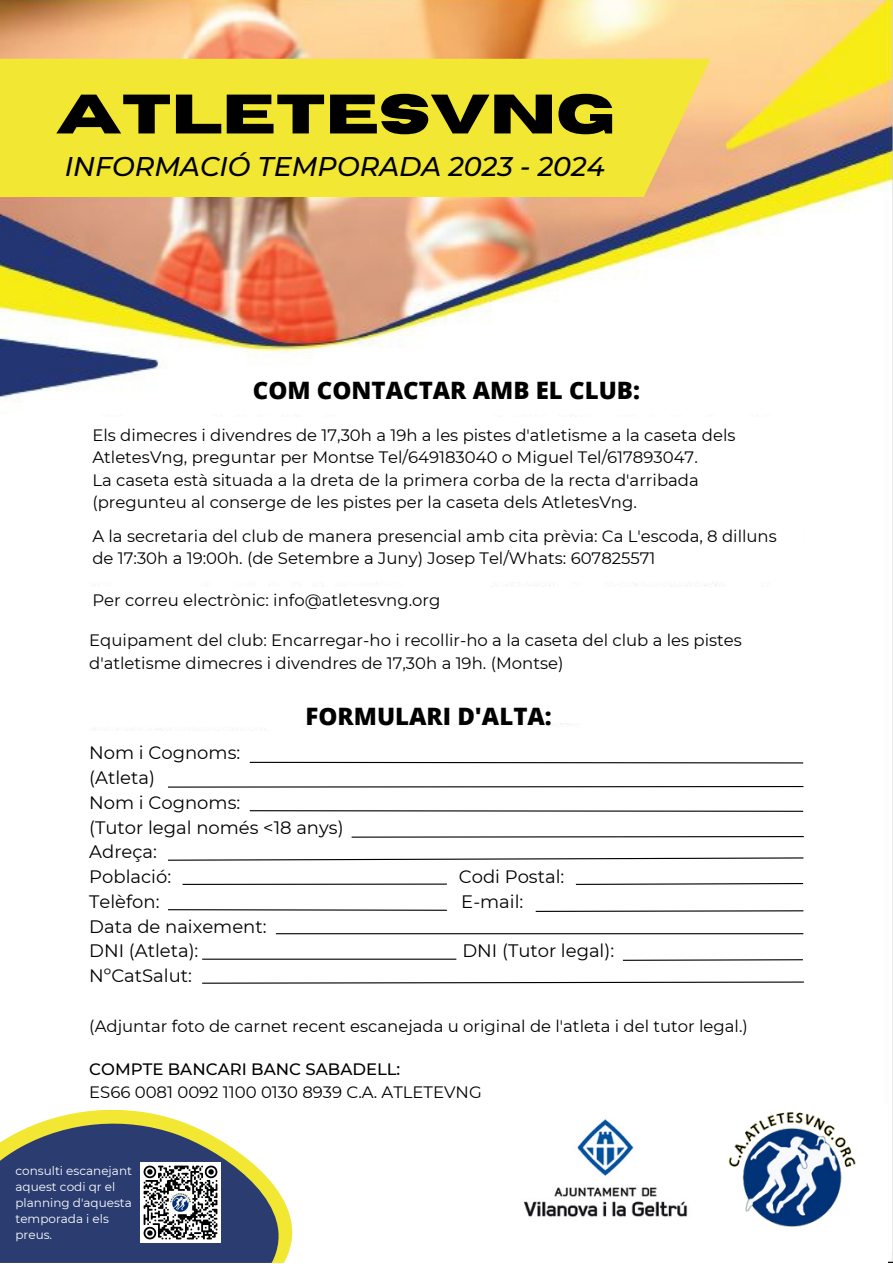
<style>
.page{position:relative;width:893px;height:1264px;background:#fff}
.page>*{position:absolute;margin:0;border:0;box-sizing:border-box;transform-origin:0 0}
.t1{font:700 55.5px "Horizon";color:#000}
.t2{font:italic 500 27px "Montserrat";color:#000}
.t3{font:800 24px "Open Sans";color:#000}
.t4{font:18px "Montserrat";color:#000}
.t5{font:16.5px/22.5px "Montserrat";color:#000}
.t6{font:500 16.5px "Montserrat";color:#000}
.t7{font:12px/16px "Montserrat";color:#fff}
</style>
<div class="page">
<img style="left:0;top:0;width:892px;height:1262px">
<div style="left:89px;top:418px;width:714px;height:161px;background:#fff"></div>
<div style="left:0;top:59px;width:710px;height:138px;background:#f2e733"></div>
<div style="left:89px;top:587px;width:714px;height:136px;background:#fff"></div>
<div style="left:218px;top:366px;width:511px;height:37px;background:#fff"></div>
<div style="left:65px;top:731px;width:742px;height:372px;background:#fff"></div>
<div style="left:0;top:1103px;width:887px;height:159px;background:#fff"></div>
<svg style="left:249px;top:761px;width:555px;height:3px"></svg>
<svg style="left:168px;top:786px;width:636px;height:2px"></svg>
<svg style="left:249px;top:810px;width:555px;height:2px"></svg>
<svg style="left:351px;top:836px;width:453px;height:2px"></svg>
<svg style="left:168px;top:857px;width:636px;height:4px"></svg>
<hr style="left:182px;top:883px;width:265px;height:2px;background:#000">
<svg style="left:575px;top:883px;width:229px;height:2px"></svg>
<svg style="left:168px;top:909px;width:279px;height:2px"></svg>
<svg style="left:535px;top:910px;width:269px;height:2px"></svg>
<hr style="left:276px;top:933px;width:527px;height:1px;background:#000">
<svg style="left:202px;top:981px;width:602px;height:3px"></svg>
<hr style="left:202px;top:958px;width:254px;height:1px;background:#000">
<svg style="left:622px;top:959px;width:181px;height:2px"></svg>
<svg style="left:0;top:1102px;width:293px;height:134px"></svg>
<svg style="left:0;top:1116px;width:292px;height:146px;background:#646f7d"></svg>
<img style="left:728px;top:1093px;width:131px;height:135px">
<img style="left:524px;top:1119px;width:164px;height:98px">
<img style="left:140px;top:1162px;width:80px;height:80px">
<p class="t1" style="left:56px;top:87px;width:561px">ATLETESVNG</p>
<p class="t2" style="left:65px;top:149px;width:541px">INFORMACIÓ TEMPORADA 2023 - 2024</p>
<p class="t3" style="left:253px;top:373px;width:388px">COM CONTACTAR AMB EL CLUB:</p>
<p class="t5" style="left:92px;top:423px;width:644px">Els dimecres i divendres de 17,30h a 19h a les pistes d'atletisme a la caseta dels<br>AtletesVng, preguntar per Montse Tel/649183040 o Miguel Tel/617893047.</p>
<p class="t5" style="left:92px;top:468px;width:608px">La caseta està situada a la dreta de la primera corba de la recta d'arribada (pregunteu al conserge de les pistes per la caseta dels AtletesVng.</p>
<p class="t5" style="left:92px;top:524px;width:686px">A la secretaria del club de manera presencial amb cita prèvia: Ca L'escoda, 8 dilluns de 17:30h a 19:00h. (de Setembre a Juny) Josep Tel/Whats: 607825571</p>
<p class="t5" style="left:92px;top:589px;width:349px">Per correu electrònic: info@atletesvng.org</p>
<p class="t5" style="left:89px;top:629px;width:654px">Equipament del club: Encarregar-ho i recollir-ho a la caseta del club a les pistes d'atletisme dimecres i divendres de 17,30h a 19h. (Montse)</p>
<p class="t3" style="left:305px;top:699px;width:248px">FORMULARI D'ALTA:</p>
<p class="t4" style="left:89px;top:742px;width:152px">Nom i Cognoms:</p>
<p class="t4" style="left:89px;top:766px;width:67px">(Atleta)</p>
<p class="t4" style="left:89px;top:791px;width:152px">Nom i Cognoms:</p>
<p class="t4" style="left:89px;top:816px;width:256px">(Tutor legal només &lt;18 anys)</p>
<p class="t4" style="left:89px;top:841px;width:69px">Adreça:</p>
<p class="t4" style="left:89px;top:865px;width:83px">Població:</p>
<p class="t4" style="left:459px;top:865px;width:107px">Codi Postal:</p>
<p class="t4" style="left:89px;top:890px;width:72px">Telèfon:</p>
<p class="t4" style="left:461px;top:890px;width:64px">E-mail:</p>
<p class="t4" style="left:89px;top:915px;width:179px">Data de naixement:</p>
<p class="t4" style="left:89px;top:939px;width:111px">DNI (Atleta):</p>
<p class="t4" style="left:462px;top:939px;width:153px">DNI (Tutor legal):</p>
<p class="t4" style="left:89px;top:964px;width:104px">NºCatSalut:</p>
<p class="t5" style="left:89px;top:1014px;width:660px">(Adjuntar foto de carnet recent escanejada u original de l'atleta i del tutor legal.)</p>
<p class="t6" style="left:89px;top:1059px;width:312px">COMPTE BANCARI BANC SABADELL:</p>
<p class="t5" style="left:89px;top:1080px;width:394px">ES66 0081 0092 1100 0130 8939 C.A. ATLETEVNG</p>
<p class="t7" style="left:15px;top:1162px;width:118px">consulti escanejant aquest codi qr el planning d'aquesta temporada i els preus.</p>
</div>
